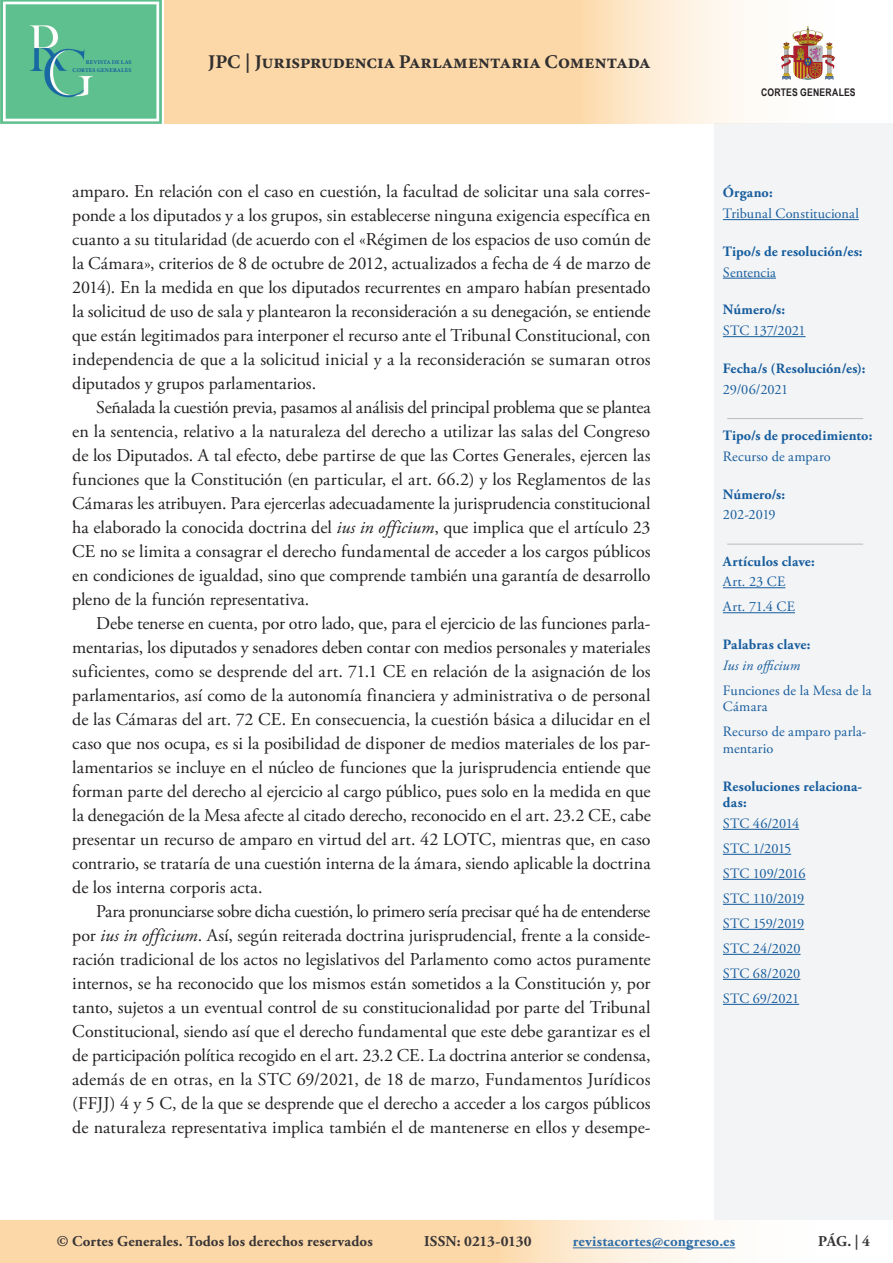
<style>
.page{position:relative;width:893px;height:1263px;background:#fff}
.page>*{position:absolute;margin:0;border:0;box-sizing:border-box;transform-origin:0 0}
.t1{font:19.5px "Minion Variable Concept";letter-spacing:.005em;color:#312f30}
.t2{font:18px/24px "Adobe Garamond Pro";letter-spacing:-.005em;color:#231f20;text-align:justify}
.t3{font:700 15px "Adobe Garamond Pro";letter-spacing:.01em;color:#231f20}
.t4{font:700 15px "Adobe Garamond Pro";letter-spacing:.015em;color:#175d9e}
.t5{font:14.25px/25px "Adobe Garamond Pro";letter-spacing:-.005em;color:#175d9e}
.t6{font:700 14.25px/16.5px "Adobe Garamond Pro";letter-spacing:.01em;color:#175d9e}
.t7{font:14.25px/25px "Adobe Garamond Pro";letter-spacing:.015em;color:#175d9e}
.t8{font:italic 14.25px "Adobe Garamond Pro";letter-spacing:.005em;color:#175d9e}
.t9{font:700 10.5px "Arial Narrow";letter-spacing:.02em;color:#231f20}
.t10{font:5.7px/8.7px "Minion Variable Concept";letter-spacing:.03em;color:#175d9e;text-align:right}
.s1{font-style:italic}
</style>
<div class="page">
<div style="left:714px;top:123px;width:179px;height:1097px;background:#f2f3f4"></div>
<hr style="left:723px;top:219px;width:136px;height:1px;background:#175d9e">
<hr style="left:723px;top:278px;width:53px;height:1px;background:#175d9e">
<hr style="left:723px;top:336px;width:83px;height:1px;background:#175d9e">
<hr style="left:727px;top:418px;width:136px;height:1px;background:#bcbdc0">
<hr style="left:727px;top:544px;width:136px;height:1px;background:#bcbdc0">
<hr style="left:723px;top:587px;width:62px;height:1px;background:#175d9e">
<hr style="left:723px;top:612px;width:72px;height:1px;background:#175d9e">
<hr style="left:723px;top:829px;width:76px;height:1px;background:#175d9e">
<hr style="left:723px;top:854px;width:68px;height:1px;background:#175d9e">
<hr style="left:723px;top:879px;width:82px;height:1px;background:#175d9e">
<hr style="left:723px;top:904px;width:81px;height:1px;background:#175d9e">
<hr style="left:723px;top:929px;width:81px;height:1px;background:#175d9e">
<hr style="left:723px;top:954px;width:78px;height:1px;background:#175d9e">
<hr style="left:723px;top:979px;width:77px;height:1px;background:#175d9e">
<hr style="left:723px;top:1004px;width:76px;height:1px;background:#175d9e">
<svg style="left:0;top:1220px;width:736px;height:43px;background:#fcdfb8"></svg>
<hr style="left:573px;top:1247px;width:162px;height:1px;background:#175d9e">
<svg style="left:164px;top:0;width:671px;height:123px;background:#fbdfbb"></svg>
<img style="left:781px;top:26px;width:27px;height:44px">
<img style="left:0;top:0;width:162px;height:123px">
<p class="t10" style="left:73px;top:58px;width:60px">REVISTA DE LAS<br>CORTES GENERALES</p>
<p class="t1" style="left:208px;top:48px;width:443px">JPC | Jurisprudencia Parlamentaria Comentada</p>
<p class="t2" style="left:72px;top:180px;width:580px">amparo. En relación con el caso en cuestión, la facultad de solicitar una sala corres&shy;ponde a los diputados y a los grupos, sin establecerse ninguna exigencia específica en cuanto a su titularidad (de acuerdo con el «Régimen de los espacios de uso común de la Cámara», criterios de 8 de octubre de 2012, actualizados a fecha de 4 de marzo de 2014). En la medida en que los diputados recurrentes en amparo habían presentado la solicitud de uso de sala y plantearon la reconsideración a su denegación, se entiende que están legitimados para interponer el recurso ante el Tribunal Constitucional, con independencia de que a la solicitud inicial y a la reconsideración se sumaran otros diputados y grupos parlamentarios.</p>
<p class="t2" style="left:72px;top:396px;width:580px;text-indent:24px">Señalada la cuestión previa, pasamos al análisis del principal problema que se plantea en la sentencia, relativo a la naturaleza del derecho a utilizar las salas del Congreso de los Diputados. A tal efecto, debe partirse de que las Cortes Generales, ejercen las funciones que la Constitución (en particular, el art. 66.2) y los Reglamentos de las Cámaras les atribuyen. Para ejercerlas adecuadamente la jurisprudencia constitucional ha elaborado la conocida doctrina del <span class="s1">ius in officium</span>, que implica que el artículo 23<br>CE no se limita a consagrar el derecho fundamental de acceder a los cargos públicos en condiciones de igualdad, sino que comprende también una garantía de desarrollo pleno de la función representativa.</p>
<p class="t2" style="left:72px;top:612px;width:580px;text-indent:24px">Debe tenerse en cuenta, por otro lado, que, para el ejercicio de las funciones parla&shy;mentarias, los diputados y senadores deben contar con medios personales y materiales suficientes, como se desprende del art. 71.1 CE en relación de la asignación de los parlamentarios, así como de la autonomía financiera y administrativa o de personal de las Cámaras del art. 72 CE. En consecuencia, la cuestión básica a dilucidar en el caso que nos ocupa, es si la posibilidad de disponer de medios materiales de los par&shy;lamentarios se incluye en el núcleo de funciones que la jurisprudencia entiende que forman parte del derecho al ejercicio al cargo público, pues solo en la medida en que la denegación de la Mesa afecte al citado derecho, reconocido en el art. 23.2 CE, cabe presentar un recurso de amparo en virtud del art. 42 LOTC, mientras que, en caso contrario, se trataría de una cuestión interna de la ámara, siendo aplicable la doctrina de los interna corporis acta.</p>
<p class="t2" style="left:72px;top:900px;width:580px;text-indent:24px">Para pronunciarse sobre dicha cuestión, lo primero sería precisar qué ha de entenderse por <span class="s1">ius in officium</span>. Así, según reiterada doctrina jurisprudencial, frente a la conside&shy;ración tradicional de los actos no legislativos del Parlamento como actos puramente internos, se ha reconocido que los mismos están sometidos a la Constitución y, por tanto, sujetos a un eventual control de su constitucionalidad por parte del Tribunal Constitucional, siendo así que el derecho fundamental que este debe garantizar es el de participación política recogido en el art. 23.2 CE. La doctrina anterior se condensa, además de en otras, en la STC 69/2021, de 18 de marzo, Fundamentos Jurídicos (FFJJ) 4 y 5 C, de la que se desprende que el derecho a acceder a los cargos públicos de naturaleza representativa implica también el de mantenerse en ellos y desempe-</p>
<p class="t9" style="left:761px;top:85px;width:96px">CORTES GENERALES</p>
<p class="t6" style="left:723px;top:185px;width:51px">Órgano:</p>
<p class="t5" style="left:723px;top:202px;width:137px">Tribunal Constitucional</p>
<p class="t6" style="left:723px;top:243px;width:141px">Tipo/s de resolución/es:</p>
<p class="t5" style="left:723px;top:260px;width:55px">Sentencia</p>
<p class="t6" style="left:723px;top:302px;width:64px">Número/s:</p>
<p class="t5" style="left:723px;top:319px;width:84px">STC 137/2021</p>
<p class="t6" style="left:723px;top:360px;width:144px">Fecha/s (Resolución/es):</p>
<p class="t5" style="left:723px;top:377px;width:67px">29/06/2021</p>
<p class="t6" style="left:723px;top:427px;width:151px">Tipo/s de procedimiento:</p>
<p class="t5" style="left:723px;top:444px;width:109px">Recurso de amparo</p>
<p class="t6" style="left:723px;top:486px;width:64px">Número/s:</p>
<p class="t5" style="left:723px;top:503px;width:54px">202-2019</p>
<p class="t6" style="left:723px;top:553px;width:93px">Artículos clave:</p>
<p class="t7" style="left:723px;top:570px;width:74px">Art. 23 CE<br>Art. 71.4 CE</p>
<p class="t6" style="left:723px;top:637px;width:89px">Palabras clave:</p>
<p class="t8" style="left:723px;top:657px;width:79px">Ius in officium</p>
<p class="t5" style="left:723px;top:683px;width:150px;line-height:16.5px">Funciones de la Mesa de la<br>Cámara</p>
<p class="t5" style="left:723px;top:724px;width:145px;line-height:16.5px">Recurso de amparo parla&shy;mentario</p>
<p class="t6" style="left:723px;top:778px;width:141px">Resoluciones relaciona&shy;das:</p>
<p class="t5" style="left:723px;top:811px;width:84px">STC 46/2014<br>STC 1/2015<br>STC 109/2016<br>STC 110/2019<br>STC 159/2019<br>STC 24/2020<br>STC 68/2020<br>STC 69/2021</p>
<p class="t3" style="left:57px;top:1233px;width:317px">© Cortes Generales. Todos los derechos reservados</p>
<p class="t3" style="left:424px;top:1233px;width:109px">ISSN: 0213-0130</p>
<p class="t4" style="left:573px;top:1233px;width:164px">revistacortes@congreso.es</p>
<p class="t3" style="left:818px;top:1233px;width:53px">PÁG. | 4</p>
</div>
